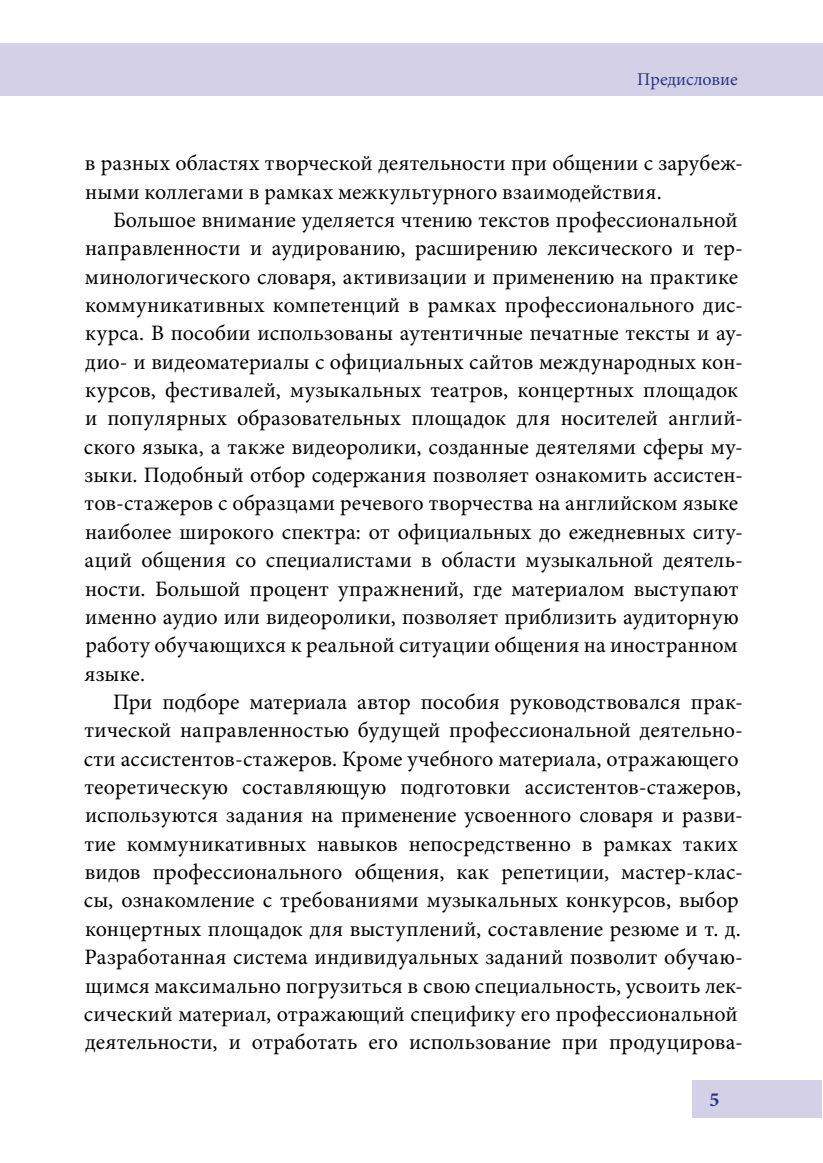
<style>
.page{position:relative;width:823px;height:1163px;background:#fff}
.page>*{position:absolute;margin:0;border:0;box-sizing:border-box;transform-origin:0 0}
.t1{font:22px/28.4px "Minion Pro";letter-spacing:.01em;color:#000}
.t2{font:700 20px "Minion Pro";color:#283583}
.t3{font:18px "Minion Pro";letter-spacing:-.005em;color:#283583}
</style>
<div class="page">
<div style="left:0;top:44px;width:822px;height:52px;background:#d3d0e7"></div>
<div style="left:692px;top:1080px;width:129px;height:37px;background:#d3d0e7"></div>
<p class="t3" style="left:636px;top:67px;width:102px">Предисловие</p>
<p class="t1" style="left:85px;top:149px;width:659px">в разных областях творческой деятельности при общении с зарубеж&shy;ными коллегами в рамках межкультурного взаимодействия.</p>
<p class="t1" style="left:84px;top:206px;width:660px;text-indent:29px">Большое внимание уделяется чтению текстов профессиональной направленности и аудированию, расширению лексического и тер&shy;минологического словаря, активизации и применению на практике коммуникативных компетенций в рамках профессионального дис&shy;курса. В пособии использованы аутентичные печатные тексты и ау&shy;дио- и видеоматериалы с официальных сайтов международных кон&shy;курсов, фестивалей, музыкальных театров, концертных площадок и популярных образовательных площадок для носителей англий&shy;ского языка, а также видеоролики, созданные деятелями сферы му&shy;зыки. Подобный отбор содержания позволяет ознакомить ассистен&shy;тов-стажеров с образцами речевого творчества на английском языке наиболее широкого спектра: от официальных до ежедневных ситу&shy;аций общения со специалистами в области музыкальной деятель&shy;ности. Большой процент упражнений, где материалом выступают именно аудио или видеоролики, позволяет приблизить аудиторную работу обучающихся к реальной ситуации общения на иностранном языке.</p>
<p class="t1" style="left:84px;top:687px;width:660px;text-indent:29px">При подборе материала автор пособия руководствовался прак&shy;тической направленностью будущей профессиональной деятельно&shy;сти ассистентов-стажеров. Кроме учебного материала, отражающего теоретическую составляющую подготовки ассистентов-стажеров, используются задания на применение усвоенного словаря и разви&shy;тие коммуникативных навыков непосредственно в рамках таких видов профессионального общения, как репетиции, мастер-клас&shy;сы, ознакомление с требованиями музыкальных конкурсов, выбор концертных площадок для выступлений, составление резюме и т. д.<br>Разработанная система индивидуальных заданий позволит обучаю&shy;щимся максимально погрузиться в свою специальность, усвоить лек&shy;сический материал, отражающий специфику его профессиональной деятельности, и отработать его использование при продуцирова-</p>
<p class="t2" style="left:709px;top:1085px;width:11px">5</p>
</div>
